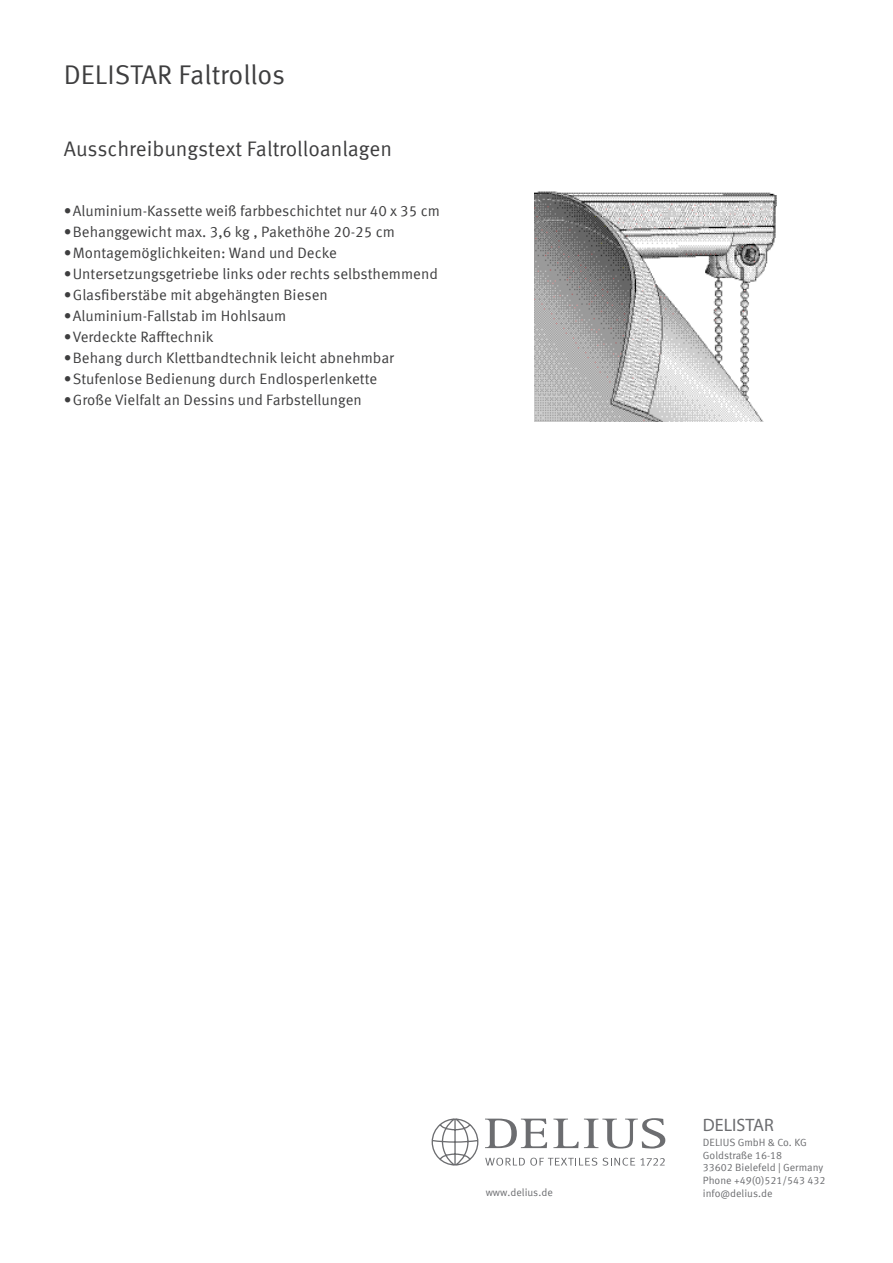
<style>
.page{position:relative;width:893px;height:1263px;background:#fff}
.page>*{position:absolute;margin:0;border:0;box-sizing:border-box;transform-origin:0 0}
.t1{font:27px "Meta Offc Norm";color:#3e3e3f}
.t2{font:21px "Meta Offc Norm";letter-spacing:-.005em;color:#3e3e3f}
.t3{font:18px "Myriad Pro";color:#6c6d70}
.t4{font:15px "Meta Offc Norm";color:#3e3e3f}
.t5{font:10.5px/12.6px "Meta Offc Norm";color:#6c6d70}
</style>
<div class="page">
<svg style="left:485px;top:1158px;width:180px;height:8px"></svg>
<svg style="left:485px;top:1118px;width:62px;height:30px"></svg>
<svg style="left:553px;top:1118px;width:112px;height:30px"></svg>
<svg style="left:432px;top:1118px;width:47px;height:48px"></svg>
<img style="left:534px;top:191px;width:243px;height:231px">
<h1 class="t1" style="left:64px;top:59px;width:223px">DELISTAR Faltrollos</h1>
<h2 class="t2" style="left:64px;top:136px;width:330px">Ausschreibungstext Faltrolloanlagen</h2>
<p class="t4" style="left:64px;top:202px;width:378px">•Aluminium-Kassette weiß farbbeschichtet nur 40 x 35 cm</p>
<p class="t4" style="left:64px;top:223px;width:333px">•Behanggewicht max. 3,6 kg , Pakethöhe 20-25 cm</p>
<p class="t4" style="left:64px;top:244px;width:275px">•Montagemöglichkeiten: Wand und Decke</p>
<p class="t4" style="left:64px;top:265px;width:376px">•Untersetzungsgetriebe links oder rechts selbsthemmend</p>
<p class="t4" style="left:64px;top:286px;width:266px">• Glasfiberstäbe mit abgehängten Biesen</p>
<p class="t4" style="left:64px;top:307px;width:224px">•Aluminium-Fallstab im Hohlsaum</p>
<p class="t4" style="left:64px;top:328px;width:151px">• Verdeckte Rafftechnik</p>
<p class="t4" style="left:64px;top:349px;width:332px">•Behang durch Klettbandtechnik leicht abnehmbar</p>
<p class="t4" style="left:64px;top:370px;width:315px">•Stufenlose Bedienung durch Endlosperlenkette</p>
<p class="t4" style="left:64px;top:391px;width:300px">•Große Vielfalt an Dessins und Farbstellungen</p>
<p class="t5" style="left:486px;top:1186px;width:69px">www.delius.de</p>
<p class="t3" style="left:703px;top:1114px;width:72px">DELISTAR</p>
<p class="t5" style="left:703px;top:1136px;width:124px">DELIUS GmbH &amp; Co. KG<br>Goldstraße 16-18<br>33602 Bielefeld | Germany<br>Phone +49(0)521/543 432 info@delius.de</p>
</div>
